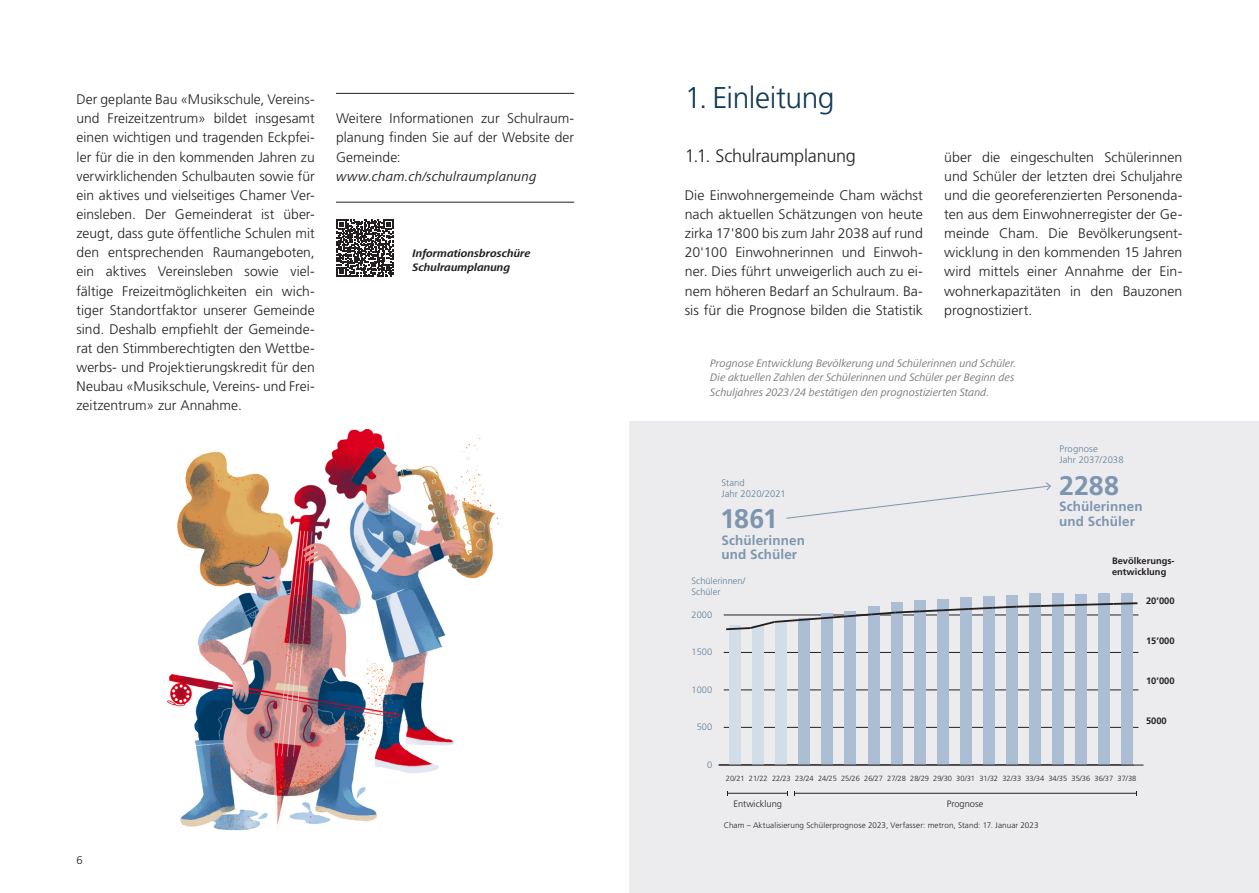
<style>
.page{position:relative;width:1259px;height:893px;background:#fff}
.page>*{position:absolute;margin:0;border:0;box-sizing:border-box;transform-origin:0 0}
._01_Titel{font:300 30px "Frutiger LT Std";letter-spacing:-.015em;color:#103a56}
.t1{font:700 26.85px "Frutiger LT Std";color:#7d95ae}
._02_Lead{font:300 18px "Frutiger LT Std";letter-spacing:-.015em;color:#231f20}
._05_Grundtext{font:300 13.8px/19.2px "Frutiger LT Std";color:#231f20;text-align:justify}
.Gruntext_mit_Linien{font:300 13.8px/19.2px "Frutiger LT Std";color:#231f20}
.t2{font:700 13.5px/14.9px "Frutiger LT Std";letter-spacing:.01em;color:#7d95ae}
._06_Bildlegende{font:italic 11.25px/14.4px "Frutiger Next Pro";letter-spacing:-.005em;color:#76787b}
._05_Grundtext-2{font:italic 700 11.25px/14.4px "Frutiger Next Pro";letter-spacing:-.005em;color:#231f20}
.t3{font:300 11.25px "Frutiger LT Std";color:#231f20}
.t4{font:300 9.45px/11.2px "Frutiger LT Std";letter-spacing:.01em;color:#627e96}
.t5{font:700 9.3px/11.1px "Frutiger LT Std";color:#231f20}
.t6{font:300 9.3px/11.1px "Frutiger LT Std";color:#627e96}
.t7{font:300 9.3px "Frutiger LT Std";color:#231f20}
.t8{font:300 8.1px "Frutiger LT Std";letter-spacing:.015em;color:#231f20}
.t9{font:300 7.5px "Frutiger LT Std";color:#231f20}
.s1{font-family:"Frutiger Next Pro";font-weight:400;font-style:italic}
</style>
<div class="page">
<div style="left:629px;top:421px;width:630px;height:472px;background:#ececee"></div>
<hr style="left:336px;top:93px;width:238px;height:1px;background:#231f20">
<hr style="left:336px;top:202px;width:238px;height:1px;background:#231f20">
<svg style="left:336px;top:220px;width:57px;height:57px"></svg>
<img style="left:166px;top:429px;width:333px;height:402px">
<hr style="left:718px;top:764px;width:415px;height:1px;background:#231f20">
<hr style="left:724px;top:727px;width:414px;height:1px;background:#231f20">
<hr style="left:724px;top:690px;width:414px;height:1px;background:#231f20">
<hr style="left:724px;top:652px;width:414px;height:1px;background:#231f20">
<div style="left:730px;top:625px;width:11px;height:140px;background:#d3dde8"></div>
<div style="left:753px;top:625px;width:11px;height:140px;background:#d3dde8"></div>
<div style="left:776px;top:623px;width:11px;height:142px;background:#d3dde8"></div>
<div style="left:799px;top:619px;width:11px;height:146px;background:#abbed4"></div>
<div style="left:822px;top:613px;width:11px;height:152px;background:#abbed4"></div>
<div style="left:845px;top:611px;width:11px;height:154px;background:#abbed4"></div>
<div style="left:868px;top:607px;width:11px;height:158px;background:#abbed4"></div>
<div style="left:891px;top:602px;width:11px;height:163px;background:#abbed4"></div>
<div style="left:914px;top:601px;width:11px;height:164px;background:#abbed4"></div>
<div style="left:937px;top:599px;width:11px;height:166px;background:#abbed4"></div>
<div style="left:960px;top:598px;width:11px;height:167px;background:#abbed4"></div>
<div style="left:983px;top:596px;width:11px;height:169px;background:#abbed4"></div>
<div style="left:1006px;top:596px;width:11px;height:169px;background:#abbed4"></div>
<div style="left:1029px;top:594px;width:11px;height:171px;background:#abbed4"></div>
<div style="left:1052px;top:593px;width:11px;height:172px;background:#abbed4"></div>
<div style="left:1075px;top:594px;width:11px;height:171px;background:#abbed4"></div>
<div style="left:1098px;top:593px;width:11px;height:172px;background:#abbed4"></div>
<div style="left:1121px;top:593px;width:11px;height:172px;background:#abbed4"></div>
<hr style="left:728px;top:793px;width:59px;height:1px;background:#231f20">
<hr style="left:794px;top:793px;width:342px;height:1px;background:#231f20">
<hr style="left:718px;top:765px;width:425px;height:1px;background:#231f20">
<svg style="left:724px;top:601px;width:415px;height:30px"></svg>
<svg style="left:786px;top:482px;width:265px;height:37px"></svg>
<p class="_05_Grundtext" style="left:77px;top:90px;width:240px">Der geplante Bau «Musikschule, Vereins&shy;und Freizeitzentrum» bildet insgesamt einen wichtigen und tragenden Eckpfei&shy;ler für die in den kommenden Jahren zu verwirklichenden Schulbauten sowie für ein aktives und vielseitiges Chamer Ver&shy;einsleben. Der Gemeinderat ist über&shy;zeugt, dass gute öffentliche Schulen mit den entsprechenden Raumangeboten, ein aktives Vereinsleben sowie viel&shy;fältige Freizeitmöglichkeiten ein wich&shy;tiger Standortfaktor unserer Gemeinde sind. Deshalb empfiehlt der Gemeinde&shy;rat den Stimmberechtigten den Wettbe&shy;werbs- und Projektierungskredit für den Neubau «Musikschule, Vereins- und Frei&shy;zeitzentrum» zur Annahme.</p>
<p class="Gruntext_mit_Linien" style="left:336px;top:109px;width:240px">Weitere Informationen zur Schulraum&shy;planung finden Sie auf der Website der<br>Gemeinde: <span class="s1">www.cham.ch/schulraumplanung</span></p>
<p class="_05_Grundtext-2" style="left:412px;top:246px;width:119px">Informationsbroschüre<br>Schulraumplanung</p>
<p class="t3" style="left:77px;top:854px;width:8px">6</p>
<p class="_01_Titel" style="left:685px;top:80px;width:151px">1. Einleitung</p>
<p class="_02_Lead" style="left:685px;top:145px;width:173px">1.1. Schulraumplanung</p>
<p class="_05_Grundtext" style="left:685px;top:186px;width:240px">Die Einwohnergemeinde Cham wächst nach aktuellen Schätzungen von heute zirka 17'800 bis zum Jahr 2038 auf rund 20'100 Einwohnerinnen und Einwoh&shy;ner. Dies führt unweigerlich auch zu ei&shy;nem höheren Bedarf an Schulraum. Ba&shy;sis für die Prognose bilden die Statistik</p>
<p class="_05_Grundtext" style="left:944px;top:147px;width:240px">über die eingeschulten Schülerinnen und Schüler der letzten drei Schuljahre und die georeferenzierten Personenda&shy;ten aus dem Einwohnerregister der Ge&shy;meinde Cham. Die Bevölkerungsent&shy;wicklung in den kommenden 15 Jahren wird mittels einer Annahme der Ein&shy;wohnerkapazitäten in den Bauzonen prognostiziert.</p>
<p class="_06_Bildlegende" style="left:710px;top:356px;width:308px">Prognose Entwicklung Bevölkerung und Schülerinnen und Schüler.<br>Die aktuellen Zahlen der Schülerinnen und Schüler per Beginn des<br>Schuljahres 2023/24 bestätigen den prognostizierten Stand.</p>
<p class="t4" style="left:721px;top:477px;width:66px">Stand<br>Jahr 2020/2021</p>
<p class="t1" style="left:720px;top:503px;width:59px">1861</p>
<p class="t2" style="left:721px;top:533px;width:85px">Schülerinnen und Schüler</p>
<p class="t6" style="left:691px;top:575px;width:55px">Schülerinnen/<br>Schüler</p>
<p class="t6" style="left:691px;top:609px;width:22px">2000</p>
<p class="t6" style="left:691px;top:647px;width:22px">1500</p>
<p class="t6" style="left:691px;top:684px;width:22px">1000</p>
<p class="t6" style="left:696px;top:722px;width:17px">500</p>
<p class="t6" style="left:707px;top:759px;width:7px">0</p>
<p class="t4" style="left:1059px;top:443px;width:66px">Prognose<br>Jahr 2037/2038</p>
<p class="t1" style="left:1059px;top:470px;width:62px">2288</p>
<p class="t2" style="left:1059px;top:499px;width:85px">Schülerinnen und Schüler</p>
<p class="t5" style="left:1112px;top:555px;width:64px">Bevölkerungs&shy;entwicklung</p>
<p class="t5" style="left:1146px;top:595px;width:30px">20’000</p>
<p class="t5" style="left:1146px;top:635px;width:30px">15’000</p>
<p class="t5" style="left:1146px;top:675px;width:30px">10’000</p>
<p class="t5" style="left:1146px;top:715px;width:22px">5000</p>
<p class="t9" style="left:726px;top:774px;width:412px">20/21 21/22 22/23 23/24 24/25 25/26 26/27 27/28 28/29 29/30 30/31 31/32 32/33 33/34 34/35 35/36 36/37 37/38</p>
<p class="t7" style="left:733px;top:798px;width:50px">Entwicklung</p>
<p class="t7" style="left:947px;top:798px;width:38px">Prognose</p>
<p class="t8" style="left:724px;top:820px;width:316px">Cham – Aktualisierung Schülerprognose 2023, Verfasser: metron, Stand: 17. Januar 2023</p>
</div>
